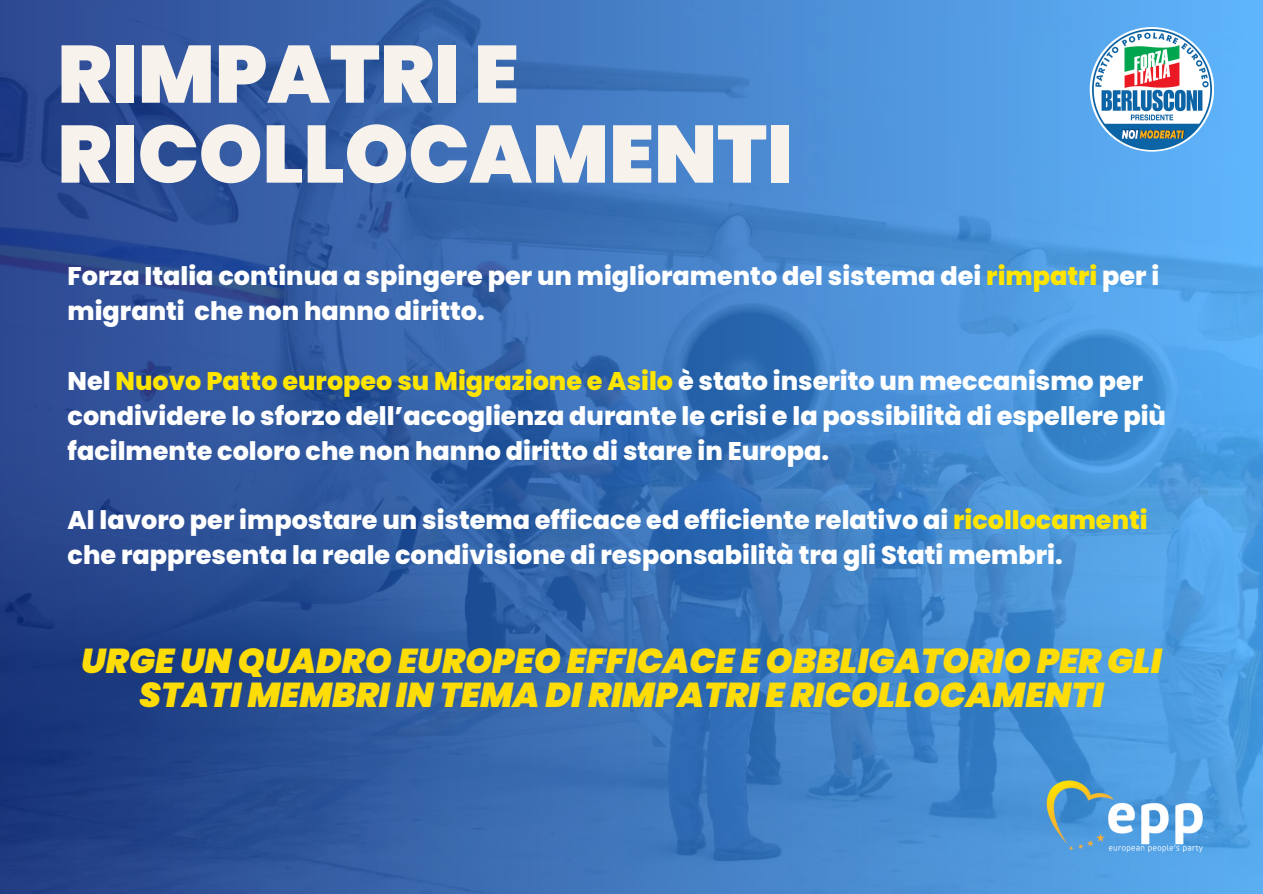
<style>
.page{position:relative;width:1263px;height:894px;background:#fff}
.page>*{position:absolute;margin:0;border:0;box-sizing:border-box;transform-origin:0 0}
.t1{font:900 81px/79.8px "Poppins";color:#f8f2ed}
.t2{font:italic 900 34.5px/33.8px "Poppins";color:#fedc08;text-align:center}
.t3{font:800 25.5px/34.8px "Poppins";color:#fff}
.s1{color:#ffe500}
</style>
<div class="page">
<img style="left:0;top:0;width:1263px;height:893px">
<img style="left:1031px;top:767px;width:188px;height:97px">
<img style="left:1092px;top:30px;width:120px;height:119px">
<p class="t1" style="left:57px;top:34px;width:737px">RIMPATRI E<br>RICOLLOCAMENTI</p>
<p class="t3" style="left:68px;top:259px;width:1093px">Forza Italia continua a spingere per un miglioramento del sistema dei <span class="s1">rimpatri</span> per i migranti che non hanno diritto.</p>
<p class="t3" style="left:68px;top:363px;width:1100px">Nel <span class="s1">Nuovo Patto europeo su Migrazione e Asilo</span> è stato inserito un meccanismo per condividere lo sforzo dell’accoglienza durante le crisi e la possibilità di espellere più facilmente coloro che non hanno diritto di stare in Europa.</p>
<p class="t3" style="left:68px;top:503px;width:1082px">Al lavoro per impostare un sistema efficace ed efficiente relativo ai <span class="s1">ricollocamenti</span></p>
<p class="t3" style="left:68px;top:538px;width:996px">che rappresenta la reale condivisione di responsabilità tra gli Stati membri.</p>
<p class="t2" style="left:81px;top:644px;width:1082px">URGE UN QUADRO EUROPEO EFFICACE E OBBLIGATORIO PER GLI<br>STATI MEMBRI IN TEMA DI RIMPATRI E RICOLLOCAMENTI</p>
</div>
